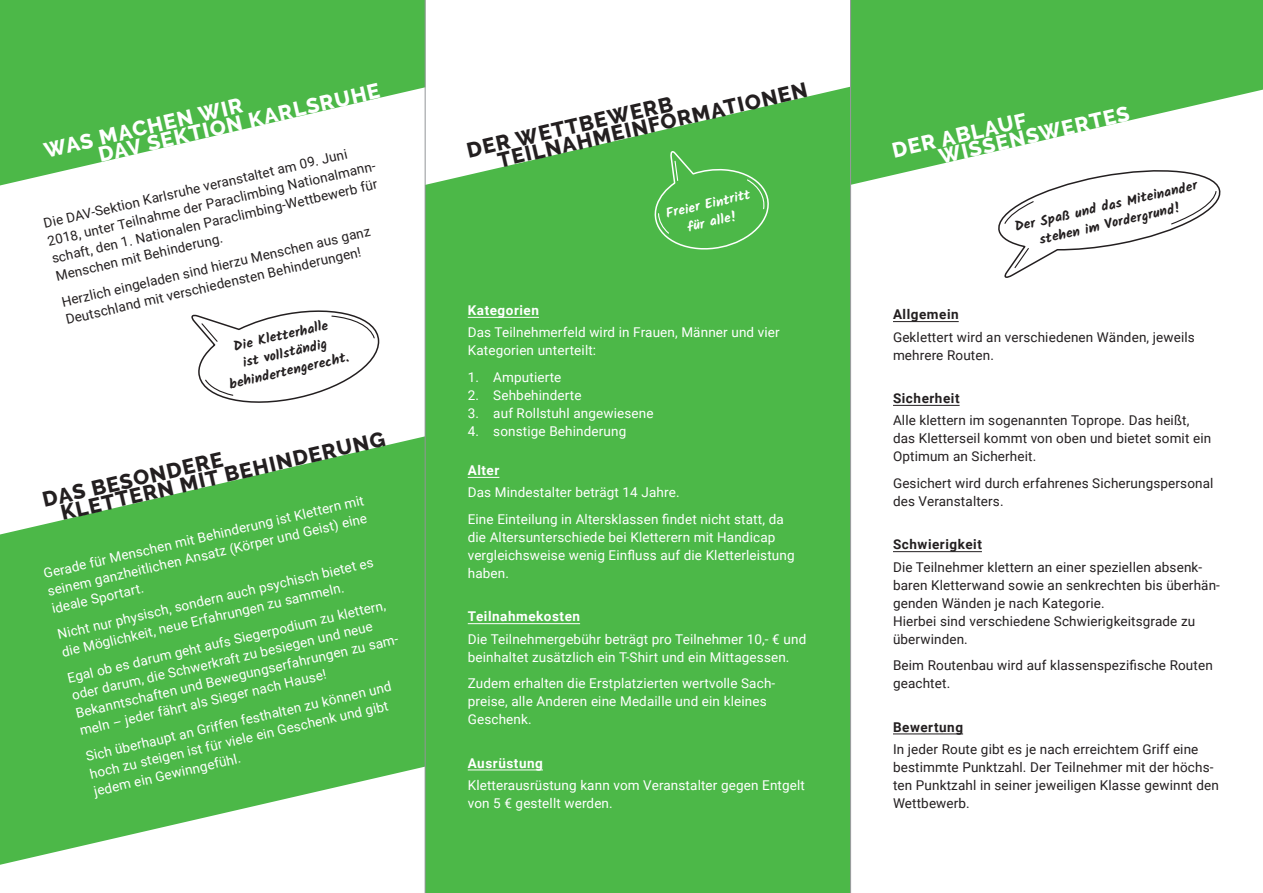
<style>
.page{position:relative;width:1263px;height:893px;background:#fff}
.page>*{position:absolute;margin:0;border:0;box-sizing:border-box;transform-origin:0 0}
.Head_Head{font:800 21px "Raleway";color:#231f20}
.Head_Head-2{font:800 21px "Raleway";color:#fff}
.Fließtext{font:13.5px/18px "Roboto";letter-spacing:.01em;color:#fff}
.Fließtext-2{font:13.5px/18px "Roboto";letter-spacing:.01em;color:#231f20}
.Sprechblase{font:700 13.5px/18px "Kalam";color:#231f20;text-align:center}
.Head_Fließtext{font:700 13.5px "Roboto";letter-spacing:.04em;color:#231f20}
.Head_Fließtext-2{font:700 13.5px "Roboto";letter-spacing:.04em;color:#fff}
.Sprechblase-2{font:700 13.5px "Kalam";color:#fff}
</style>
<div class="page">
<svg style="left:851px;top:0;width:412px;height:185px;fill:#4cb848"></svg>
<svg style="left:0;top:436px;width:425px;height:429px;fill:#4cb848"></svg>
<svg style="left:0;top:0;width:425px;height:185px;fill:#4cb848"></svg>
<div style="left:426px;top:87px;width:424px;height:806px;background:#4cb848"></div>
<hr style="left:425px;top:0;width:1px;height:893px;background:#939598">
<hr style="left:850px;top:0;width:1px;height:893px;background:#939598">
<hr style="left:468px;top:317px;width:71px;height:1px;background:#fff">
<hr style="left:468px;top:477px;width:31px;height:1px;background:#fff">
<hr style="left:468px;top:623px;width:112px;height:1px;background:#fff">
<hr style="left:468px;top:769px;width:75px;height:1px;background:#fff">
<hr style="left:893px;top:321px;width:66px;height:1px;background:#231f20">
<hr style="left:893px;top:405px;width:66px;height:1px;background:#231f20">
<hr style="left:893px;top:551px;width:89px;height:1px;background:#231f20">
<hr style="left:893px;top:733px;width:70px;height:1px;background:#231f20">
<svg style="left:992px;top:164px;width:234px;height:114px"></svg>
<svg style="left:650px;top:150px;width:124px;height:101px;background:#54bb50"></svg>
<svg style="left:191px;top:310px;width:188px;height:93px"></svg>
<p class="Head_Head-2" style="left:96px;top:143px;width:290px;rotate:-13deg">DAV SEKTION KARLSRUHE</p>
<p class="Head_Head-2" style="left:42px;top:139px;width:205px;rotate:-13deg">WAS MACHEN WIR</p>
<p class="Fließtext-2" style="left:42px;top:214px;width:340px;rotate:-13deg">Die DAV-Sektion Karlsruhe veranstaltet am 09. Juni 2018, unter Teilnahme der Paraclimbing Nationalmann&shy;schaft, den 1. Nationalen Paraclimbing-Wettbewerb für Menschen mit Behinderung.</p>
<p class="Fließtext-2" style="left:60px;top:293px;width:318px;rotate:-13deg">Herzlich eingeladen sind hierzu Menschen aus ganz<br>Deutschland mit verschiedensten Behinderungen!</p>
<p class="Sprechblase" style="left:219px;top:340px;width:124px;rotate:-13deg">Die Kletterhalle<br>ist vollständig behindertengerecht.</p>
<p class="Head_Head" style="left:58px;top:501px;width:334px;rotate:-13deg">KLETTERN MIT BEHINDERUNG</p>
<p class="Head_Head" style="left:40px;top:488px;width:186px;rotate:-13deg">DAS BESONDERE</p>
<p class="Fließtext" style="left:42px;top:564px;width:330px;text-align:justify;rotate:-13deg">Gerade für Menschen mit Behinderung ist Klettern mit seinem ganzheitlichen Ansatz (Körper und Geist) eine ideale Sportart.</p>
<p class="Fließtext" style="left:56px;top:625px;width:325px;rotate:-13deg">Nicht nur physisch, sondern auch psychisch bietet es die Möglichkeit, neue Erfahrungen zu sammeln.</p>
<p class="Fließtext" style="left:66px;top:669px;width:335px;rotate:-13deg">Egal ob es darum geht aufs Siegerpodium zu klettern, oder darum, die Schwerkraft zu besiegen und neue Bekanntschaften und Bewegungserfahrungen zu sam&shy;meln – jeder fährt als Sieger nach Hause!</p>
<p class="Fließtext" style="left:84px;top:747px;width:315px;rotate:-13deg">Sich überhaupt an Griffen festhalten zu können und hoch zu steigen ist für viele ein Geschenk und gibt jedem ein Gewinngefühl.</p>
<p class="Head_Head" style="left:495px;top:149px;width:318px;rotate:-13deg">TEILNAHMEINFORMATIONEN</p>
<p class="Head_Head" style="left:465px;top:139px;width:212px;rotate:-13deg">DER WETTBEWERB</p>
<p class="Sprechblase-2" style="left:664px;top:206px;width:87px;rotate:-13deg">Freier Eintritt</p>
<p class="Sprechblase-2" style="left:686px;top:219px;width:52px;rotate:-13deg">für alle!</p>
<p class="Head_Fließtext-2" style="left:468px;top:301px;width:73px">Kategorien</p>
<p class="Fließtext" style="left:468px;top:323px;width:313px">Das Teilnehmerfeld wird in Frauen, Männer und vier<br>Kategorien unterteilt:</p>
<p class="Fließtext" style="left:468px;top:368px;width:95px">1. Amputierte</p>
<p class="Fließtext" style="left:468px;top:386px;width:115px">2. Sehbehinderte</p>
<p class="Fließtext" style="left:468px;top:404px;width:187px">3. auf Rollstuhl angewiesene</p>
<p class="Fließtext" style="left:468px;top:422px;width:160px">4. sonstige Behinderung</p>
<p class="Head_Fließtext-2" style="left:468px;top:461px;width:33px">Alter</p>
<p class="Fließtext" style="left:468px;top:483px;width:213px">Das Mindestalter beträgt 14 Jahre.</p>
<p class="Fließtext" style="left:468px;top:510px;width:328px">Eine Einteilung in Altersklassen findet nicht statt, da die Altersunterschiede bei Kletterern mit Handicap vergleichsweise wenig Einfluss auf die Kletterleistung haben.</p>
<p class="Head_Fließtext-2" style="left:468px;top:607px;width:114px">Teilnahmekosten</p>
<p class="Fließtext" style="left:468px;top:629px;width:340px">Die Teilnehmergebühr beträgt pro Teilnehmer 10,- € und beinhaltet zusätzlich ein T-Shirt und ein Mittagessen.</p>
<p class="Fließtext" style="left:468px;top:674px;width:309px">Zudem erhalten die Erstplatzierten wertvolle Sach&shy;preise, alle Anderen eine Medaille und ein kleines<br>Geschenk.</p>
<p class="Head_Fließtext-2" style="left:468px;top:753px;width:77px">Ausrüstung</p>
<p class="Fließtext" style="left:468px;top:776px;width:339px">Kletterausrüstung kann vom Veranstalter gegen Entgelt von 5 € gestellt werden.</p>
<p class="Head_Head-2" style="left:936px;top:145px;width:196px;rotate:-13deg">WISSENSWERTES</p>
<p class="Sprechblase" style="left:1013px;top:218px;width:188px;rotate:-13deg">Der Spaß und das Miteinander stehen im Vordergrund!</p>
<p class="Head_Head-2" style="left:890px;top:139px;width:139px;rotate:-13deg">DER ABLAUF</p>
<p class="Head_Fließtext" style="left:893px;top:305px;width:67px">Allgemein</p>
<p class="Fließtext-2" style="left:893px;top:327px;width:303px">Geklettert wird an verschiedenen Wänden, jeweils mehrere Routen.</p>
<p class="Head_Fließtext" style="left:893px;top:389px;width:68px">Sicherheit</p>
<p class="Fließtext-2" style="left:893px;top:411px;width:320px">Alle klettern im sogenannten Toprope. Das heißt, das Kletterseil kommt von oben und bietet somit ein<br>Optimum an Sicherheit.</p>
<p class="Fließtext-2" style="left:893px;top:474px;width:322px">Gesichert wird durch erfahrenes Sicherungspersonal des Veranstalters.</p>
<p class="Head_Fließtext" style="left:893px;top:535px;width:90px">Schwierigkeit</p>
<p class="Fließtext-2" style="left:893px;top:557px;width:328px">Die Teilnehmer klettern an einer speziellen absenk&shy;baren Kletterwand sowie an senkrechten bis überhän&shy;genden Wänden je nach Kategorie.<br>Hierbei sind verschiedene Schwierigkeitsgrade zu überwinden.</p>
<p class="Fließtext-2" style="left:893px;top:656px;width:321px">Beim Routenbau wird auf klassenspezifische Routen geachtet.</p>
<p class="Head_Fließtext" style="left:893px;top:717px;width:72px">Bewertung</p>
<p class="Fließtext-2" style="left:893px;top:740px;width:327px">In jeder Route gibt es je nach erreichtem Griff eine bestimmte Punktzahl. Der Teilnehmer mit der höchs&shy;ten Punktzahl in seiner jeweiligen Klasse gewinnt den Wettbewerb.</p>
</div>
